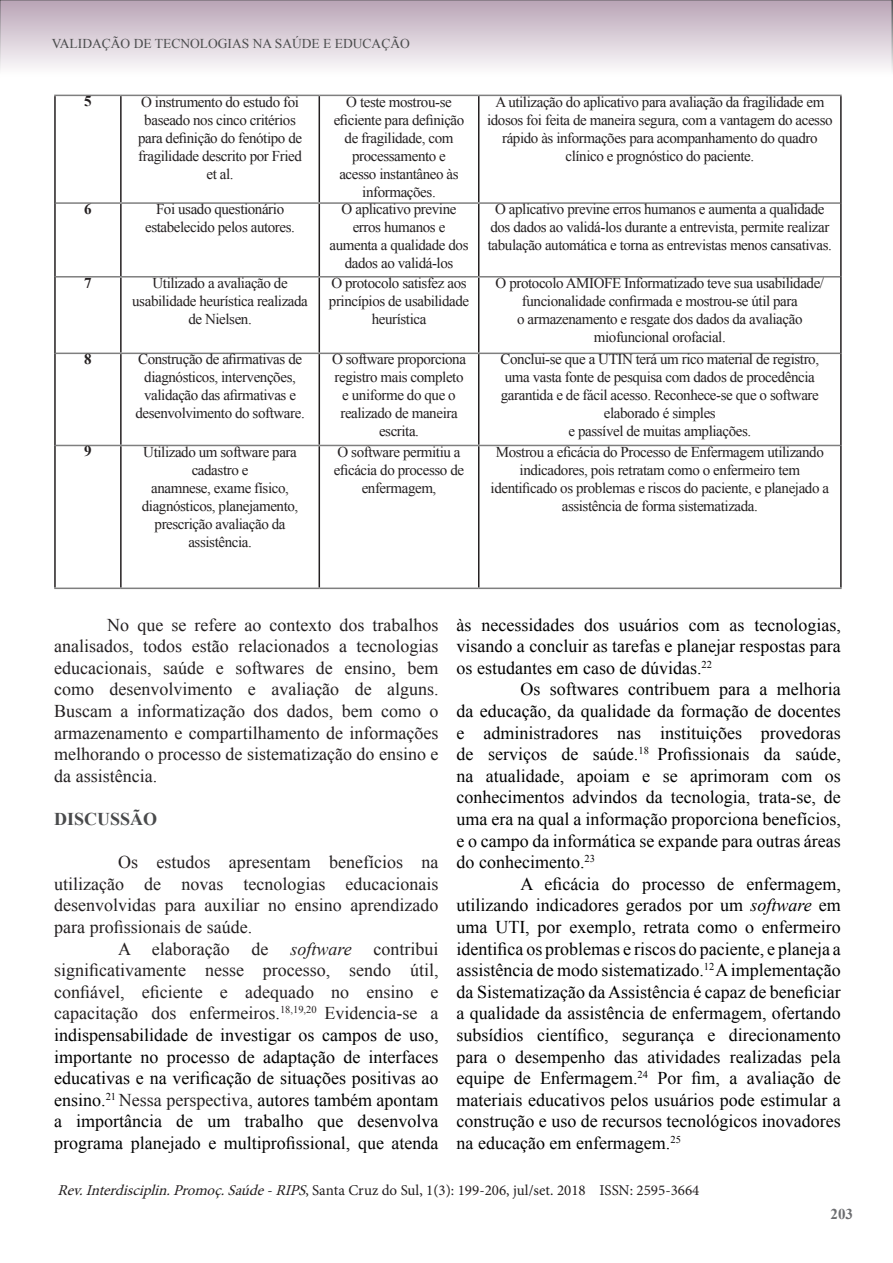
<style>
.page{position:relative;width:893px;height:1263px;background:#fff}
.page>*{position:absolute;margin:0;border:0;box-sizing:border-box;transform-origin:0 0}
.t1{font:18px/21.6px "Times New Roman";color:#000;text-align:justify}
.t2{font:18px/21.6px "Times New Roman";color:#231f20;text-align:justify}
.t3{font:700 18px "Times New Roman";color:#494a4b}
.Pré-formatação_HTML{font:15px/18px "Times New Roman";letter-spacing:-.025em;color:#231f20;text-align:center}
.t4{font:15px "Minion Pro";color:#231f20}
.Pré-formatação_HTML-2{font:700 15px "Times New Roman";color:#231f20}
.t5{font:700 15px "Times New Roman";color:#6c6d70}
.t6{font:13.5px "Times New Roman";color:#4b4c4d}
.s1{color:#231f20}
.s2{font-style:italic;color:#231f20}
.s3{font-style:italic}
</style>
<div class="page">
<svg style="left:0;top:0;width:893px;height:72px;background:#d8cdd7"></svg>
<hr style="left:54px;top:96px;width:2px;height:107px;background:#231f20">
<hr style="left:120px;top:96px;width:2px;height:106px;background:#231f20">
<hr style="left:319px;top:96px;width:1px;height:106px;background:#231f20">
<hr style="left:478px;top:96px;width:1px;height:106px;background:#231f20">
<hr style="left:840px;top:96px;width:2px;height:107px;background:#231f20">
<hr style="left:54px;top:203px;width:2px;height:74px;background:#231f20">
<hr style="left:120px;top:204px;width:2px;height:72px;background:#231f20">
<hr style="left:319px;top:204px;width:1px;height:72px;background:#231f20">
<hr style="left:478px;top:204px;width:1px;height:72px;background:#231f20">
<hr style="left:840px;top:203px;width:2px;height:74px;background:#231f20">
<hr style="left:54px;top:277px;width:2px;height:76px;background:#231f20">
<hr style="left:120px;top:278px;width:2px;height:75px;background:#231f20">
<hr style="left:319px;top:278px;width:1px;height:75px;background:#231f20">
<hr style="left:478px;top:278px;width:1px;height:75px;background:#231f20">
<hr style="left:840px;top:277px;width:2px;height:76px;background:#231f20">
<hr style="left:54px;top:353px;width:2px;height:92px;background:#231f20">
<hr style="left:120px;top:354px;width:2px;height:91px;background:#231f20">
<hr style="left:319px;top:354px;width:1px;height:91px;background:#231f20">
<hr style="left:478px;top:354px;width:1px;height:91px;background:#231f20">
<hr style="left:840px;top:353px;width:2px;height:92px;background:#231f20">
<hr style="left:54px;top:445px;width:2px;height:142px;background:#231f20">
<hr style="left:120px;top:446px;width:2px;height:141px;background:#231f20">
<hr style="left:319px;top:446px;width:1px;height:141px;background:#231f20">
<hr style="left:478px;top:446px;width:1px;height:141px;background:#231f20">
<hr style="left:840px;top:445px;width:2px;height:142px;background:#231f20">
<hr style="left:56px;top:202px;width:65px;height:2px;background:#7f7f7f">
<hr style="left:121px;top:202px;width:198px;height:2px;background:#7f7f7f">
<hr style="left:319px;top:202px;width:160px;height:2px;background:#7f7f7f">
<hr style="left:479px;top:202px;width:361px;height:2px;background:#7f7f7f">
<hr style="left:56px;top:276px;width:65px;height:2px;background:#7f7f7f">
<hr style="left:121px;top:276px;width:198px;height:2px;background:#7f7f7f">
<hr style="left:319px;top:276px;width:160px;height:2px;background:#7f7f7f">
<hr style="left:479px;top:276px;width:361px;height:2px;background:#7f7f7f">
<hr style="left:56px;top:353px;width:65px;height:1px;background:#7f7f7f">
<hr style="left:121px;top:353px;width:198px;height:1px;background:#7f7f7f">
<hr style="left:319px;top:353px;width:160px;height:1px;background:#7f7f7f">
<hr style="left:479px;top:353px;width:361px;height:1px;background:#7f7f7f">
<hr style="left:56px;top:445px;width:65px;height:1px;background:#7f7f7f">
<hr style="left:121px;top:445px;width:198px;height:1px;background:#7f7f7f">
<hr style="left:319px;top:445px;width:160px;height:1px;background:#7f7f7f">
<hr style="left:479px;top:445px;width:361px;height:1px;background:#7f7f7f">
<hr style="left:54px;top:587px;width:67px;height:2px;background:#7f7f7f">
<hr style="left:121px;top:587px;width:198px;height:2px;background:#7f7f7f">
<hr style="left:319px;top:587px;width:160px;height:2px;background:#7f7f7f">
<hr style="left:479px;top:587px;width:363px;height:2px;background:#7f7f7f">
<hr style="left:54px;top:95px;width:67px;height:1px;background:#7f7f7f">
<hr style="left:121px;top:95px;width:198px;height:1px;background:#7f7f7f">
<hr style="left:319px;top:95px;width:160px;height:1px;background:#7f7f7f">
<hr style="left:479px;top:95px;width:363px;height:1px;background:#7f7f7f">
<p class="t6" style="left:52px;top:35px;width:359px">VALIDAÇÃO DE TECNOLOGIAS NA SAÚDE E EDUCAÇÃO</p>
<p class="Pré-formatação_HTML-2" style="left:84px;top:91px;width:9px">5</p>
<p class="Pré-formatação_HTML" style="left:138px;top:92px;width:166px">O instrumento do estudo foi baseado nos cinco critérios para definição do fenótipo de fragilidade descrito por Fried et al.</p>
<p class="Pré-formatação_HTML" style="left:334px;top:92px;width:132px">O teste mostrou-se eficiente para definição de fragilidade, com processamento e acesso instantâneo às informações.</p>
<p class="Pré-formatação_HTML" style="left:487px;top:92px;width:347px">A utilização do aplicativo para avaliação da fragilidade em idosos foi feita de maneira segura, com a vantagem do acesso rápido às informações para acompanhamento do quadro clínico e prognóstico do paciente.</p>
<p class="Pré-formatação_HTML-2" style="left:84px;top:199px;width:9px">6</p>
<p class="Pré-formatação_HTML" style="left:145px;top:200px;width:151px">Foi usado questionário estabelecido pelos autores.</p>
<p class="Pré-formatação_HTML" style="left:330px;top:200px;width:140px">O aplicativo previne erros humanos e aumenta a qualidade dos dados ao validá-los</p>
<p class="Pré-formatação_HTML" style="left:488px;top:200px;width:345px">O aplicativo previne erros humanos e aumenta a qualidade dos dados ao validá-los durante a entrevista, permite realizar tabulação automática e torna as entrevistas menos cansativas.</p>
<p class="Pré-formatação_HTML-2" style="left:84px;top:272px;width:9px">7</p>
<p class="Pré-formatação_HTML" style="left:132px;top:274px;width:177px">Utilizado a avaliação de usabilidade heurística realizada de Nielsen.</p>
<p class="Pré-formatação_HTML" style="left:329px;top:274px;width:142px">O protocolo satisfez aos princípios de usabilidade heurística</p>
<p class="Pré-formatação_HTML" style="left:496px;top:274px;width:330px">O protocolo AMIOFE Informatizado teve sua usabilidade/ funcionalidade confirmada e mostrou-se útil para<br>o armazenamento e resgate dos dados da avaliação miofuncional orofacial.</p>
<p class="Pré-formatação_HTML-2" style="left:84px;top:349px;width:9px">8</p>
<p class="Pré-formatação_HTML" style="left:135px;top:350px;width:171px">Construção de afirmativas de diagnósticos, intervenções, validação das afirmativas e desenvolvimento do software.</p>
<p class="Pré-formatação_HTML" style="left:332px;top:350px;width:135px">O software proporciona registro mais completo e uniforme do que o realizado de maneira escrita.</p>
<p class="Pré-formatação_HTML" style="left:501px;top:350px;width:320px">Conclui-se que a UTIN terá um rico material de registro, uma vasta fonte de pesquisa com dados de procedência garantida e de fácil acesso. Reconhece-se que o software elaborado é simples<br>e passível de muitas ampliações.</p>
<p class="Pré-formatação_HTML-2" style="left:84px;top:441px;width:9px">9</p>
<p class="Pré-formatação_HTML" style="left:142px;top:442px;width:158px">Utilizado um software para cadastro e<br>anamnese, exame físico, diagnósticos, planejamento, prescrição avaliação da assistência.</p>
<p class="Pré-formatação_HTML" style="left:334px;top:442px;width:132px">O software permitiu a eficácia do processo de enfermagem,</p>
<p class="Pré-formatação_HTML" style="left:491px;top:442px;width:340px">Mostrou a eficácia do Processo de Enfermagem utilizando indicadores, pois retratam como o enfermeiro tem identificado os problemas e riscos do paciente, e planejado a assistência de forma sistematizada.</p>
<p class="t2" style="left:54px;top:613px;width:386px;text-indent:53px">No que se refere ao contexto dos trabalhos analisados, todos estão relacionados a tecnologias educacionais, saúde e softwares de ensino, bem como desenvolvimento e avaliação de alguns.<br>Buscam a informatização dos dados, bem como o armazenamento e compartilhamento de informações melhorando o processo de sistematização do ensino e da assistência.</p>
<p class="t3" style="left:54px;top:806px;width:105px">DISCUSSÃO</p>
<p class="t2" style="left:54px;top:851px;width:386px;text-indent:64px">Os estudos apresentam benefícios na utilização de novas tecnologias educacionais desenvolvidas para auxiliar no ensino aprendizado para profissionais de saúde.</p>
<p class="t1" style="left:54px;top:937px;width:386px;text-indent:64px"><span class="s1">A elaboração de</span> <span class="s2">software</span> <span class="s1">contribui significativamente nesse processo, sendo útil, confiável, eficiente e adequado no ensino e capacitação dos enfermeiros.</span><sup>18,19,20</sup> <span class="s1">Evidencia-se a </span>indispensabilidade de investigar os campos de uso, importante no processo de adaptação de interfaces educativas e na verificação de situações positivas ao ensino.<sup>21</sup> <span class="s1">Nessa perspectiva,</span> autores também apontam a importância de um trabalho que desenvolva programa planejado e multiprofissional, que atenda</p>
<p class="t1" style="left:457px;top:613px;width:386px">às necessidades dos usuários com as tecnologias, visando a concluir as tarefas e planejar respostas para os estudantes em caso de dúvidas.<sup>22</sup></p>
<p class="t1" style="left:457px;top:678px;width:386px;text-indent:64px">Os softwares contribuem para a melhoria da educação, da qualidade da formação de docentes e administradores nas instituições provedoras de serviços de saúde.<sup>18</sup> Profissionais da saúde, na atualidade, apoiam e se aprimoram com os conhecimentos advindos da tecnologia, trata-se, de uma era na qual a informação proporciona benefícios, e o campo da informática se expande para outras áreas do conhecimento.<sup>23</sup></p>
<p class="t1" style="left:457px;top:873px;width:386px;text-indent:64px">A eficácia do processo de enfermagem, utilizando indicadores gerados por um <span class="s3">software</span> em uma UTI, por exemplo, retrata como o enfermeiro identifica os problemas e riscos do paciente, e planeja a assistência de modo sistematizado.<sup>12</sup> A implementação da Sistematização da Assistência é capaz de beneficiar a qualidade da assistência de enfermagem, ofertando subsídios científico, segurança e direcionamento para o desempenho das atividades realizadas pela equipe de Enfermagem.<sup>24</sup> Por fim, a avaliação de materiais educativos pelos usuários pode estimular a construção e uso de recursos tecnológicos inovadores na educação em enfermagem.<sup>25</sup></p>
<p class="t4" style="left:57px;top:1180px;width:644px"><span class="s3">Rev.Interdisciplin.Promoç.Saúde-RIPS</span>, Santa Cruz do Sul, 1(3): 199-206, jul/set. 2018 ISSN: 2595-3664</p>
<p class="t5" style="left:831px;top:1204px;width:24px">203</p>
</div>
